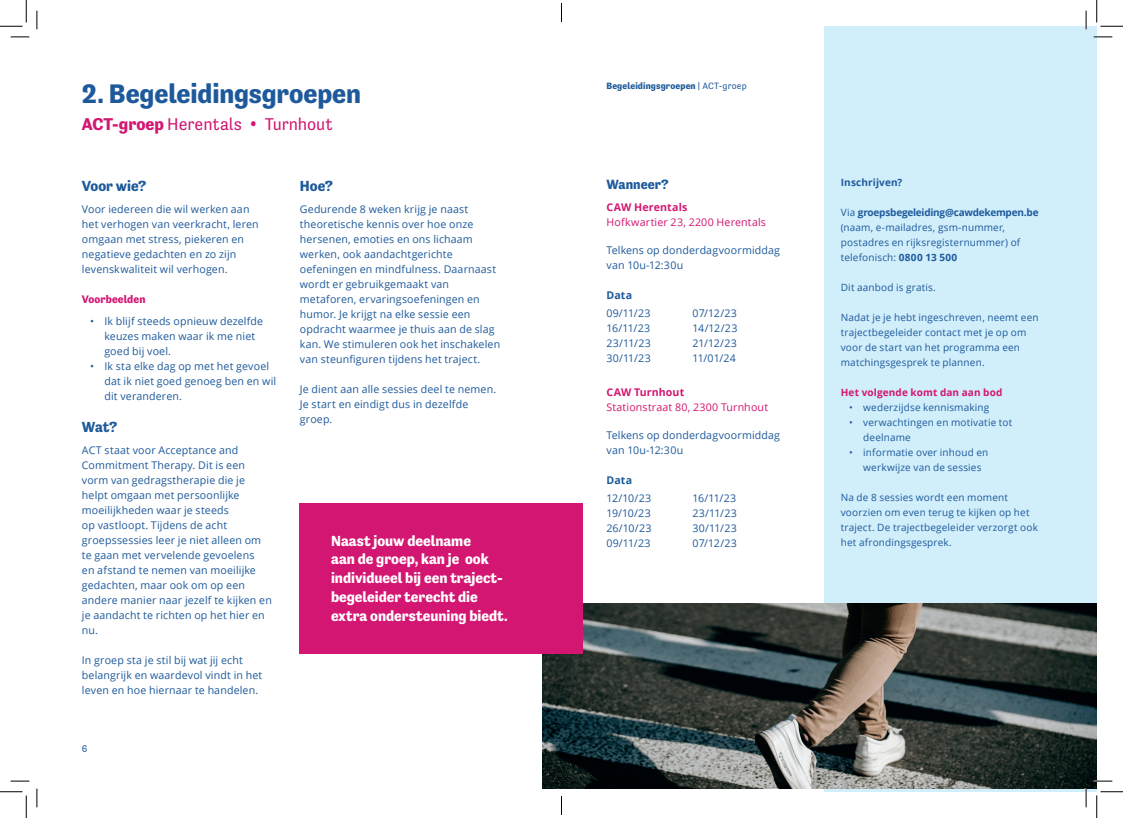
<style>
.page{position:relative;width:1123px;height:818px;background:#fff}
.page>*{position:absolute;margin:0;border:0;box-sizing:border-box;transform-origin:0 0}
.t1{font:700 27.5px "Tenso";letter-spacing:-.005em;color:#1e5a9b}
.t2{font:17.5px "Tenso";letter-spacing:-.005em;color:#d31672}
.t3{font:700 15px/18.8px "Tenso";color:#fff}
.t4{font:700 15px "Tenso";letter-spacing:-.005em;color:#1e5a9b}
.t5{font:700 13.75px "Tenso";color:#1e5a9b}
.t6{font:700 11.25px "Tenso";letter-spacing:.01em;color:#d31672}
.t7{font:10.62px/15px "Open Sans";letter-spacing:.015em;color:#1e5a9b}
.t8{font:10.62px "Open Sans";letter-spacing:.015em;color:#d31672}
.t9{font:700 10.62px "Open Sans";letter-spacing:.01em;color:#d31672}
.t10{font:700 10.62px "Open Sans";letter-spacing:.01em;color:#1e5a9b}
.t11{font:10px/15px "Open Sans";letter-spacing:.015em;color:#1e5a9b}
.t12{font:700 10px "Open Sans";letter-spacing:.015em;color:#d31672}
.t13{font:700 10px "Open Sans";letter-spacing:.015em;color:#1e5a9b}
.t14{font:10px "Tenso";color:#1e5a9b}
.t15{font:700 9.38px "Tenso";letter-spacing:.015em;color:#1e5a9b}
.s1{font-weight:700}
.s2{font-family:"Open Sans";font-weight:600}
.s3{font-weight:400}
</style>
<div class="page">
<div style="left:823px;top:26px;width:273px;height:766px;background:#d1eefb"></div>
<img style="left:542px;top:603px;width:554px;height:185px">
<div style="left:299px;top:503px;width:284px;height:151px;background:#d31672"></div>
<svg style="left:11px;top:36px;width:18px;height:2px"></svg>
<svg style="left:1093px;top:36px;width:19px;height:2px"></svg>
<svg style="left:11px;top:780px;width:18px;height:2px"></svg>
<svg style="left:1093px;top:780px;width:19px;height:2px"></svg>
<svg style="left:36px;top:11px;width:2px;height:18px"></svg>
<svg style="left:36px;top:788px;width:2px;height:19px"></svg>
<svg style="left:1085px;top:11px;width:1px;height:18px"></svg>
<svg style="left:1085px;top:788px;width:1px;height:19px"></svg>
<svg style="left:0;top:0;width:27px;height:27px"></svg>
<svg style="left:0;top:791px;width:27px;height:27px"></svg>
<svg style="left:1096px;top:0;width:27px;height:27px"></svg>
<svg style="left:1096px;top:791px;width:27px;height:27px"></svg>
<svg style="left:561px;top:3px;width:1px;height:19px"></svg>
<svg style="left:561px;top:796px;width:1px;height:19px"></svg>
<h1 class="t1" style="left:82px;top:78px;width:281px">2. Begeleidingsgroepen</h1>
<h2 class="t2" style="left:82px;top:114px;width:252px"><span class="s1">ACT-groep</span> Herentals <span class="s2">•</span> Turnhout</h2>
<h3 class="t4" style="left:82px;top:177px;width:66px">Voor wie?</h3>
<p class="t7" style="left:82px;top:201px;width:178px">Voor iedereen die wil werken aan het verhogen van veerkracht, leren omgaan met stress, piekeren en negatieve gedachten en zo zijn levenskwaliteit wil verhogen.</p>
<p class="t6" style="left:82px;top:292px;width:65px">Voorbeelden</p>
<p class="t7" style="left:104px;top:313px;width:160px;text-indent:-14px">• Ik blijf steeds opnieuw dezelfde keuzes maken waar ik me niet goed bij voel.</p>
<p class="t7" style="left:104px;top:358px;width:173px;text-indent:-14px">• Ik sta elke dag op met het gevoel dat ik niet goed genoeg ben en wil dit veranderen.</p>
<h3 class="t4" style="left:82px;top:419px;width:37px">Wat?</h3>
<p class="t7" style="left:82px;top:443px;width:191px">ACT staat voor Acceptance and<br>Commitment Therapy. Dit is een vorm van gedragstherapie die je helpt omgaan met persoonlijke moeilijkheden waar je steeds<br>op vastloopt. Tijdens de acht groepssessies leer je niet alleen om te gaan met vervelende gevoelens<br>en afstand te nemen van moeilijke gedachten, maar ook om op een andere manier naar jezelf te kijken en je aandacht te richten op het hier en nu.</p>
<p class="t7" style="left:82px;top:653px;width:182px">In groep sta je stil bij wat jij echt belangrijk en waardevol vindt in het leven en hoe hiernaar te handelen.</p>
<p class="t14" style="left:82px;top:743px;width:7px">6</p>
<h3 class="t4" style="left:300px;top:177px;width:35px">Hoe?</h3>
<p class="t7" style="left:300px;top:201px;width:202px">Gedurende 8 weken krijg je naast theoretische kennis over hoe onze hersenen, emoties en ons lichaam werken, ook aandachtgerichte oefeningen en mindfulness. Daarnaast wordt er gebruikgemaakt van metaforen, ervaringsoefeningen en humor. Je krijgt na elke sessie een opdracht waarmee je thuis aan de slag kan. We stimuleren ook het inschakelen van steunfiguren tijdens het traject.</p>
<p class="t7" style="left:300px;top:381px;width:198px">Je dient aan alle sessies deel te nemen.<br>Je start en eindigt dus in dezelfde groep.</p>
<h3 class="t3" style="left:331px;top:531px;width:178px">Naast jouw deelname<br>aan de groep, kan je ook individueel bij een traject&shy;begeleider terecht die extra ondersteuning biedt.</h3>
<p class="t15" style="left:606px;top:80px;width:142px">Begeleidingsgroepen <span class="s3">| ACT-groep</span></p>
<p class="t5" style="left:606px;top:176px;width:64px">Wanneer?</p>
<p class="t9" style="left:606px;top:200px;width:82px">CAW Herentals</p>
<p class="t8" style="left:606px;top:215px;width:161px">Hofkwartier 23, 2200 Herentals</p>
<p class="t7" style="left:606px;top:242px;width:175px">Telkens op donderdagvoormiddag van 10u-12:30u</p>
<p class="t10" style="left:606px;top:287px;width:27px">Data</p>
<p class="t7" style="left:606px;top:305px;width:46px;text-align:justify">09/11/23<br>16/11/23<br>23/11/23<br>30/11/23</p>
<p class="t7" style="left:692px;top:305px;width:46px;text-align:justify">07/12/23<br>14/12/23<br>21/12/23<br>11/01/24</p>
<p class="t9" style="left:606px;top:385px;width:79px">CAW Turnhout</p>
<p class="t8" style="left:606px;top:400px;width:163px">Stationstraat 80, 2300 Turnhout</p>
<p class="t7" style="left:606px;top:427px;width:175px">Telkens op donderdagvoormiddag van 10u-12:30u</p>
<p class="t10" style="left:606px;top:472px;width:27px">Data</p>
<p class="t7" style="left:606px;top:490px;width:46px;text-align:justify">12/10/23<br>19/10/23<br>26/10/23<br>09/11/23</p>
<p class="t7" style="left:692px;top:490px;width:46px;text-align:justify">16/11/23<br>23/11/23<br>30/11/23<br>07/12/23</p>
<p class="t13" style="left:841px;top:176px;width:63px">Inschrijven?</p>
<p class="t11" style="left:841px;top:205px;width:199px">Via <span class="s1">groepsbegeleiding@cawdekempen.be </span>(naam, e-mailadres, gsm-nummer, postadres en rijksregisternummer) of telefonisch: <span class="s1">0800 13 500</span></p>
<p class="t11" style="left:841px;top:280px;width:97px">Dit aanbod is gratis.</p>
<p class="t11" style="left:841px;top:310px;width:199px">Nadat je je hebt ingeschreven, neemt een trajectbegeleider contact met je op om voor de start van het programma een matchingsgesprek te plannen.</p>
<p class="t12" style="left:841px;top:386px;width:163px">Het volgende komt dan aan bod</p>
<p class="t11" style="left:849px;top:400px;width:142px">• wederzijdse kennismaking</p>
<p class="t11" style="left:863px;top:415px;width:150px;text-indent:-14px">• verwachtingen en motivatie tot deelname</p>
<p class="t11" style="left:863px;top:445px;width:127px;text-indent:-14px">• informatie over inhoud en werkwijze van de sessies</p>
<p class="t11" style="left:841px;top:490px;width:199px">Na de 8 sessies wordt een moment voorzien om even terug te kijken op het traject. De trajectbegeleider verzorgt ook het afrondingsgesprek.</p>
</div>
